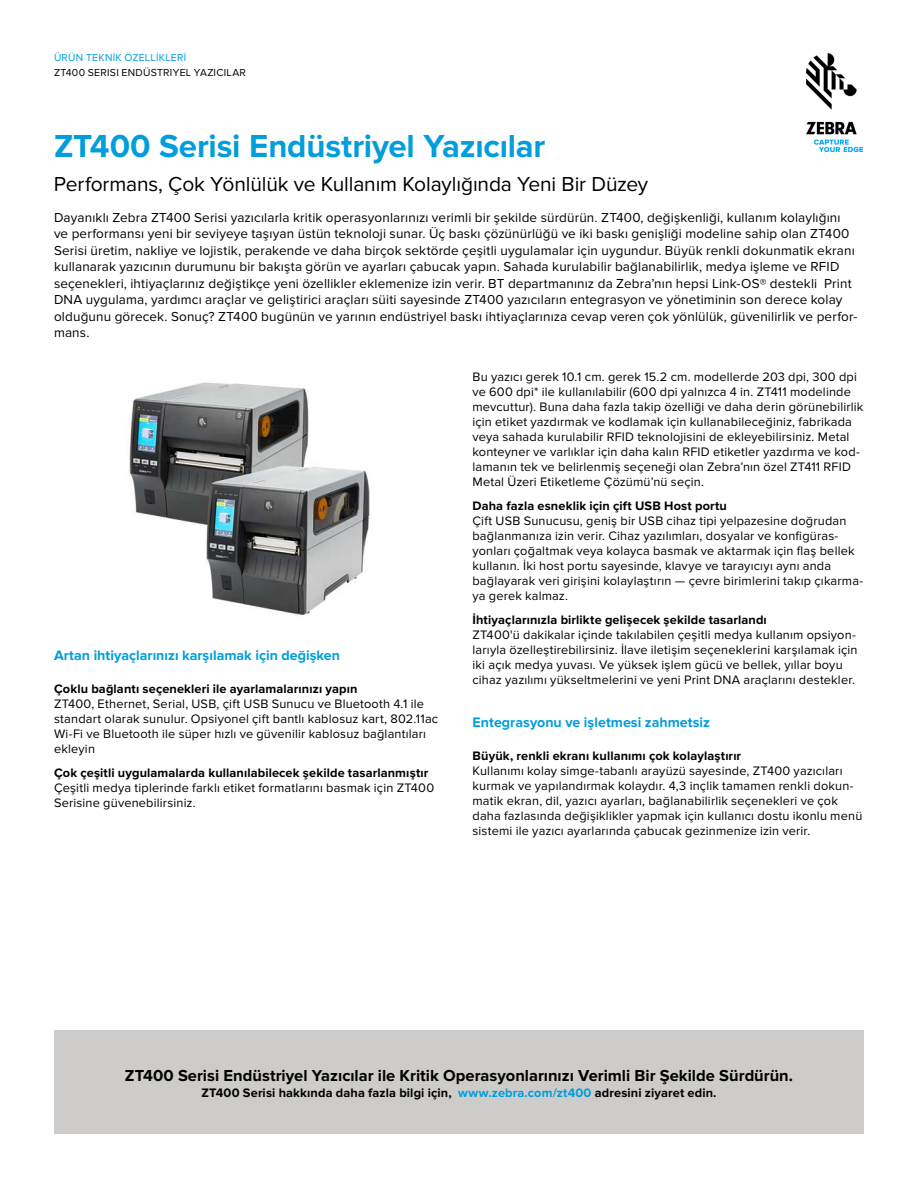
<style>
.page{position:relative;width:918px;height:1188px;background:#fff}
.page>*{position:absolute;margin:0;border:0;box-sizing:border-box;transform-origin:0 0}
.t1{font:700 33px "Proxima Nova";letter-spacing:-.005em;color:#009edb}
.t2{font:21px "Proxima Nova";letter-spacing:-.005em;color:#000}
.t3{font:700 16.5px "Proxima Nova";color:#000}
.t4{font:700 14.25px "Proxima Nova";color:#009edb}
.t5{font:13.5px/16.5px "Proxima Nova";letter-spacing:.01em;color:#000}
.t6{font:12.75px/15px "Proxima Nova";letter-spacing:.015em;color:#000}
.t7{font:700 12.75px "Proxima Nova";letter-spacing:.01em;color:#000}
.t8{font:10.5px "Proxima Nova";letter-spacing:.025em;color:#000}
.t9{font:10.5px "Proxima Nova";letter-spacing:.025em;color:#009edb}
.s1{color:#009edb}
</style>
<div class="page">
<img style="left:806px;top:54px;width:56px;height:97px">
<div style="left:54px;top:1031px;width:810px;height:103px;background:#cdccca"></div>
<img style="left:129px;top:382px;width:241px;height:233px">
<p class="t9" style="left:54px;top:52px;width:134px">ÜRÜN TEKNİK ÖZELLİKLERİ</p>
<p class="t8" style="left:54px;top:66px;width:194px">ZT400 SERISI ENDÜSTRIYEL YAZICILAR</p>
<h1 class="t1" style="left:54px;top:127px;width:493px">ZT400 Serisi Endüstriyel Yazıcılar</h1>
<h2 class="t2" style="left:54px;top:172px;width:596px">Performans, Çok Yönlülük ve Kullanım Kolaylığında Yeni Bir Düzey</h2>
<p class="t5" style="left:54px;top:209px;width:805px">Dayanıklı Zebra ZT400 Serisi yazıcılarla kritik operasyonlarınızı verimli bir şekilde sürdürün. ZT400, değişkenliği, kullanım kolaylığını ve performansı yeni bir seviyeye taşıyan üstün teknoloji sunar. Üç baskı çözünürlüğü ve iki baskı genişliği modeline sahip olan ZT400<br>Serisi üretim, nakliye ve lojistik, perakende ve daha birçok sektörde çeşitli uygulamalar için uygundur. Büyük renkli dokunmatik ekranı kullanarak yazıcının durumunu bir bakışta görün ve ayarları çabucak yapın. Sahada kurulabilir bağlanabilirlik, medya işleme ve RFID seçenekleri, ihtiyaçlarınız değiştikçe yeni özellikler eklemenize izin verir. BT departmanınız da Zebra’nın hepsi Link-OS® destekli Print DNA uygulama, yardımcı araçlar ve geliştirici araçları süiti sayesinde ZT400 yazıcıların entegrasyon ve yönetiminin son derece kolay olduğunu görecek. Sonuç? ZT400 bugünün ve yarının endüstriyel baskı ihtiyaçlarınıza cevap veren çok yönlülük, güvenilirlik ve perfor&shy;mans.</p>
<p class="t4" style="left:54px;top:647px;width:288px">Artan ihtiyaçlarınızı karşılamak için değişken</p>
<p class="t7" style="left:54px;top:682px;width:305px">Çoklu bağlantı seçenekleri ile ayarlamalarınızı yapın</p>
<p class="t6" style="left:54px;top:697px;width:386px">ZT400, Ethernet, Serial, USB, çift USB Sunucu ve Bluetooth 4.1 ile standart olarak sunulur. Opsiyonel çift bantlı kablosuz kart, 802.11ac Wi-Fi ve Bluetooth ile süper hızlı ve güvenilir kablosuz bağlantıları ekleyin</p>
<p class="t7" style="left:54px;top:766px;width:376px">Çok çeşitli uygulamalarda kullanılabilecek şekilde tasarlanmıştır</p>
<p class="t6" style="left:54px;top:781px;width:382px">Çeşitli medya tiplerinde farklı etiket formatlarını basmak için ZT400<br>Serisine güvenebilirsiniz.</p>
<p class="t6" style="left:472px;top:369px;width:393px">Bu yazıcı gerek 10.1 cm. gerek 15.2 cm. modellerde 203 dpi, 300 dpi ve 600 dpi* ile kullanılabilir (600 dpi yalnızca 4 in. ZT411 modelinde mevcuttur). Buna daha fazla takip özelliği ve daha derin görünebilirlik için etiket yazdırmak ve kodlamak için kullanabileceğiniz, fabrikada veya sahada kurulabilir RFID teknolojisini de ekleyebilirsiniz. Metal konteyner ve varlıklar için daha kalın RFID etiketler yazdırma ve kod&shy;lamanın tek ve belirlenmiş seçeneği olan Zebra’nın özel ZT411 RFID Metal Üzeri Etiketleme Çözümü’nü seçin.</p>
<p class="t7" style="left:472px;top:498px;width:256px">Daha fazla esneklik için çift USB Host portu</p>
<p class="t6" style="left:472px;top:513px;width:392px">Çift USB Sunucusu, geniş bir USB cihaz tipi yelpazesine doğrudan bağlanmanıza izin verir. Cihaz yazılımları, dosyalar ve konfigüras&shy;yonları çoğaltmak veya kolayca basmak ve aktarmak için flaş bellek kullanın. İki host portu sayesinde, klavye ve tarayıcıyı aynı anda bağlayarak veri girişini kolaylaştırın — çevre birimlerini takıp çıkarma&shy;ya gerek kalmaz.</p>
<p class="t7" style="left:472px;top:612px;width:296px">İhtiyaçlarınızla birlikte gelişecek şekilde tasarlandı</p>
<p class="t6" style="left:472px;top:627px;width:387px">ZT400'ü dakikalar içinde takılabilen çeşitli medya kullanım opsiyon&shy;larıyla özelleştirebilirsiniz. İlave iletişim seçeneklerini karşılamak için iki açık medya yuvası. Ve yüksek işlem gücü ve bellek, yıllar boyu cihaz yazılımı yükseltmelerini ve yeni Print DNA araçlarını destekler.</p>
<p class="t4" style="left:472px;top:714px;width:239px">Entegrasyonu ve işletmesi zahmetsiz</p>
<p class="t7" style="left:472px;top:749px;width:270px">Büyük, renkli ekranı kullanımı çok kolaylaştırır</p>
<p class="t6" style="left:472px;top:764px;width:391px">Kullanımı kolay simge-tabanlı arayüzü sayesinde, ZT400 yazıcıları kurmak ve yapılandırmak kolaydır. 4,3 inçlik tamamen renkli dokun&shy;matik ekran, dil, yazıcı ayarları, bağlanabilirlik seçenekleri ve çok daha fazlasında değişiklikler yapmak için kullanıcı dostu ikonlu menü sistemi ile yazıcı ayarlarında çabucak gezinmenize izin verir.</p>
<p class="t3" style="left:125px;top:1066px;width:670px">ZT400 Serisi Endüstriyel Yazıcılar ile Kritik Operasyonlarınızı Verimli Bir Şekilde Sürdürün.</p>
<p class="t7" style="left:201px;top:1085px;width:517px">ZT400 Serisi hakkında daha fazla bilgi için, <span class="s1">www.zebra.com/zt400</span> adresini ziyaret edin.</p>
</div>
